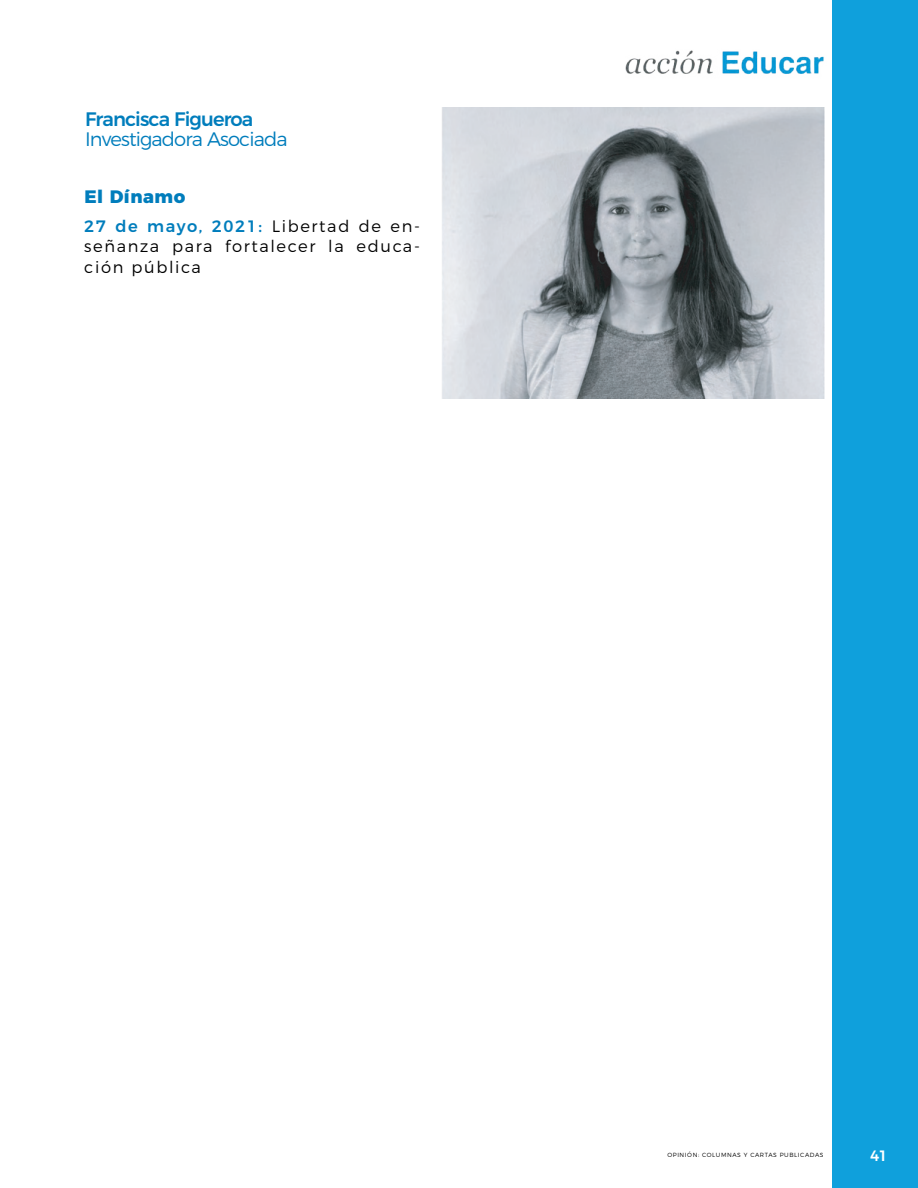
<style>
.page{position:relative;width:918px;height:1188px;background:#fff}
.page>*{position:absolute;margin:0;border:0;box-sizing:border-box;transform-origin:0 0}
.t1{font:54px "Myriad Pro";color:#000;scale:.83 1}
.t2{font:300 19.5px "Montserrat";letter-spacing:-.045em;color:#007dbc}
.t3{font:500 19.5px "Montserrat";letter-spacing:-.045em;color:#007dbc}
.t4{font:800 18px "Montserrat";letter-spacing:.03em;color:#007dbc}
.t5{font:300 16.5px/20.7px "Montserrat";letter-spacing:.1em;color:#000;text-align:justify}
.t6{font:500 15px "Montserrat";color:#fff}
.t7{font:300 6px "Montserrat";letter-spacing:.1em;color:#000}
.s1{font-weight:500;color:#007dbc}
</style>
<div class="page">
<div style="left:833px;top:0;width:85px;height:1188px;background:#0fa0dc"></div>
<img style="left:625px;top:50px;width:199px;height:25px">
<img style="left:442px;top:107px;width:382px;height:291px">
<p class="t3" style="left:85px;top:103px;width:170px">Francisca Figueroa</p>
<p class="t2" style="left:85px;top:123px;width:204px">Investigadora Asociada</p>
<p class="t4" style="left:84px;top:182px;width:102px">El Dínamo</p>
<p class="t5" style="left:84px;top:214px;width:337px"><span class="s1">27 de mayo, 2021:</span> Libertad de en&shy;señanza para fortalecer la educa&shy;ción pública</p>
<h1 class="t1" style="left:86px;top:211px;width:404px">https://n9.cl/1ipoi</h1>
<p class="t7" style="left:667px;top:1150px;width:158px">OPINIÓN: COLUMNAS Y CARTAS PUBLICADAS</p>
<p class="t6" style="left:870px;top:1143px;width:19px">41</p>
</div>
